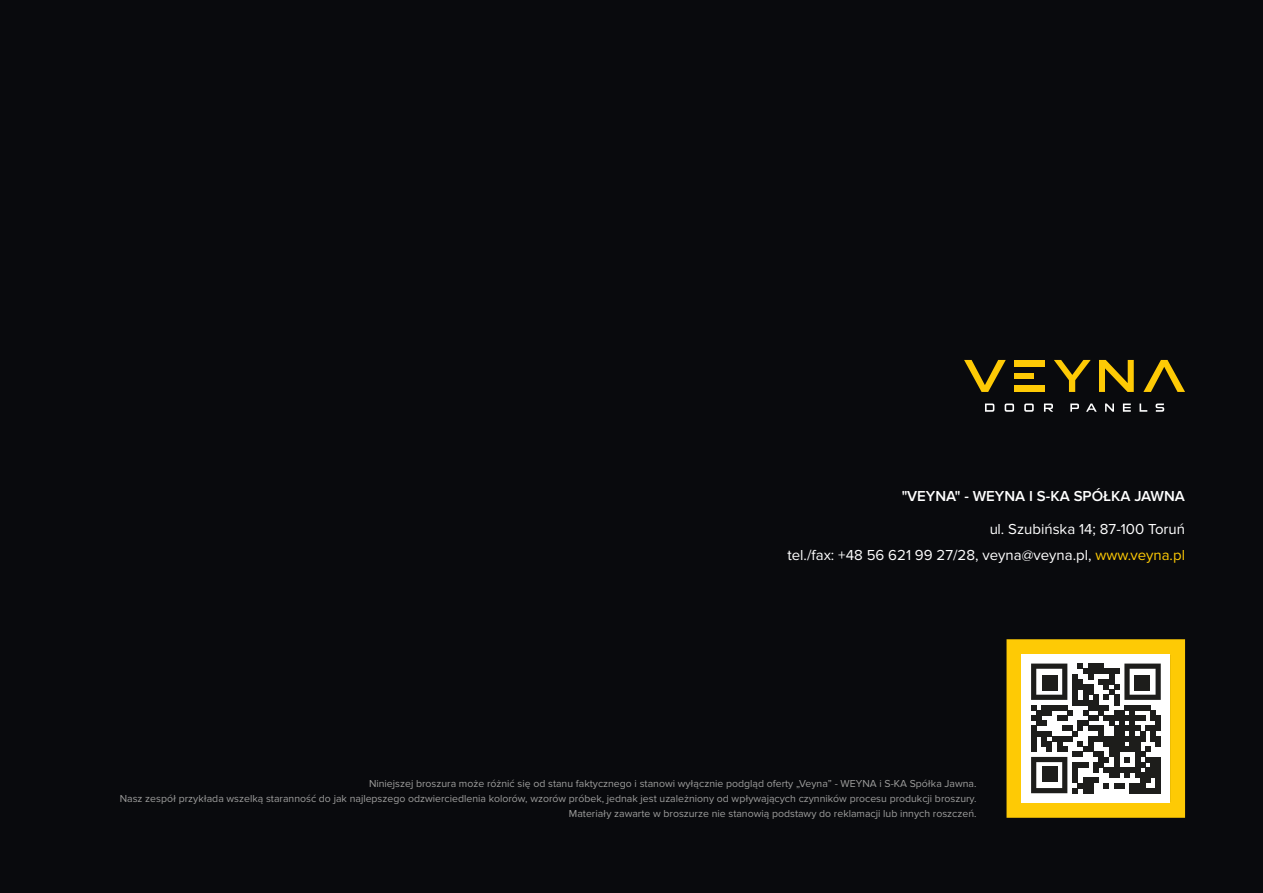
<style>
.page{position:relative;width:1263px;height:893px;background:#090a0d}
.page>*{position:absolute;margin:0;border:0;box-sizing:border-box;transform-origin:0 0}
.t1{font:15px/25.5px "Proxima Nova";color:#fff;text-align:right}
.t2{font:600 15px "Proxima Nova";color:#fff}
.t3{font:10.5px/15px "Proxima Nova";color:#9d9d9c;text-align:right}
.s1{color:#feca05}
</style>
<div class="page">
<div style="left:1006px;top:639px;width:179px;height:179px;border:15px solid #feca05"></div>
<div style="left:1021px;top:654px;width:149px;height:149px;background:#fff"></div>
<svg style="left:1031px;top:664px;width:130px;height:129px"></svg>
<div style="left:1042px;top:675px;width:15px;height:15px;background:#1d1d1b"></div>
<div style="left:1134px;top:675px;width:15px;height:15px;background:#1d1d1b"></div>
<div style="left:1042px;top:767px;width:15px;height:15px;background:#1d1d1b"></div>
<svg style="left:964px;top:360px;width:42px;height:32px"></svg>
<svg style="left:1054px;top:360px;width:37px;height:32px"></svg>
<svg style="left:1099px;top:360px;width:35px;height:32px"></svg>
<svg style="left:1143px;top:360px;width:42px;height:32px"></svg>
<svg style="left:985px;top:403px;width:9px;height:9px"></svg>
<svg style="left:1005px;top:403px;width:9px;height:9px"></svg>
<svg style="left:1024px;top:403px;width:10px;height:9px"></svg>
<svg style="left:1044px;top:403px;width:9px;height:9px"></svg>
<svg style="left:1070px;top:403px;width:9px;height:9px"></svg>
<svg style="left:1086px;top:403px;width:11px;height:9px"></svg>
<svg style="left:1105px;top:403px;width:9px;height:9px"></svg>
<svg style="left:1123px;top:403px;width:8px;height:9px"></svg>
<svg style="left:1139px;top:403px;width:8px;height:9px"></svg>
<svg style="left:1155px;top:403px;width:9px;height:9px"></svg>
<div style="left:1014px;top:360px;width:31px;height:6px;background:#feca05"></div>
<div style="left:1014px;top:385px;width:31px;height:7px;background:#feca05"></div>
<div style="left:1014px;top:373px;width:19px;height:6px;background:#feca05"></div>
<h1 class="t2" style="left:901px;top:488px;width:285px">"VEYNA" - WEYNA I S-KA SPÓŁKA JAWNA</h1>
<h1 class="t1" style="left:787px;top:517px;width:399px">ul. Szubińska 14; 87-100 Toruń<br>tel./fax: +48 56 621 99 27/28, veyna@veyna.pl, <span class="s1">www.veyna.pl</span></h1>
<p class="t3" style="left:120px;top:776px;width:858px">Niniejszej broszura może różnić się od stanu faktycznego i stanowi wyłącznie podgląd oferty „Veyna” - WEYNA i S-KA Spółka Jawna.<br>Nasz zespół przykłada wszelką staranność do jak najlepszego odzwierciedlenia kolorów, wzorów próbek, jednak jest uzależniony od wpływających czynników procesu produkcji broszury.<br>Materiały zawarte w broszurze nie stanowią podstawy do reklamacji lub innych roszczeń.</p>
</div>
